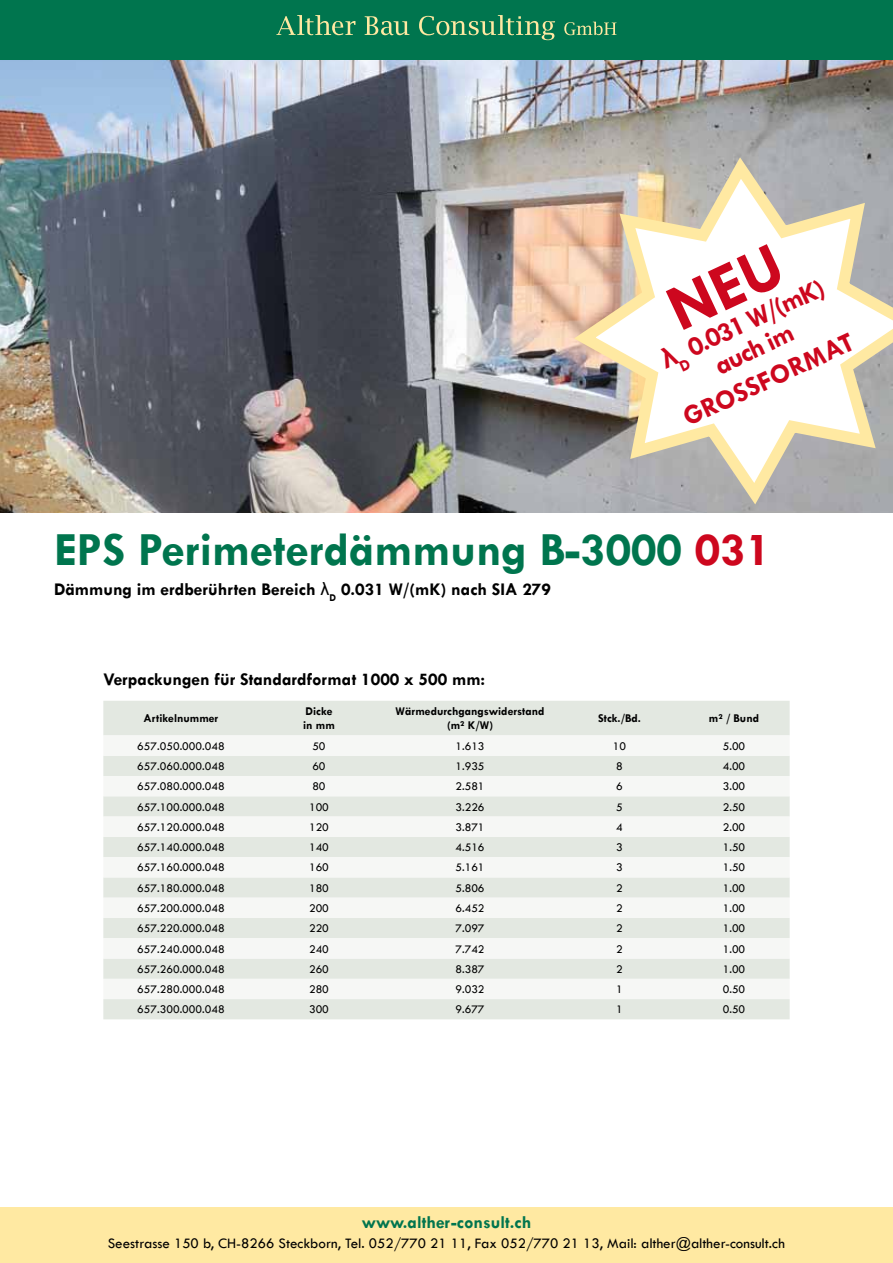
<style>
.page{position:relative;width:893px;height:1263px;background:#fff}
.page>*{position:absolute;margin:0;border:0;box-sizing:border-box;transform-origin:0 0}
.t1{font:700 48px "Tw Cen";color:#00754e}
.t2{font:700 27.9px/27.9px "Tw Cen";color:#cd071e;text-align:center}
.t3{font:700 18px "Tw Cen";color:#000}
.t4{font:700 18px "Tw Cen";color:#00754e}
.t5{font:15px "Tw Cen";color:#000}
.t6{font:12px "Tw Cen";color:#000}
.t7{font:700 12px/14.4px "Tw Cen";color:#000}
.s1{font-family:"Arial"}
.s2{color:#cd071e}
.s3{font-family:"Arial";font-weight:400}
</style>
<div class="page">
<img style="left:0;top:60px;width:893px;height:452px">
<div style="left:103px;top:701px;width:687px;height:318px;background:#e3e8e1"></div>
<svg style="left:103px;top:735px;width:687px;height:264px;fill:#f6f7f5"></svg>
<div style="left:0;top:1208px;width:893px;height:55px;background:#ffe9a2"></div>
<div style="left:0;top:0;width:893px;height:60px;background:#00754e"></div>
<svg style="left:276px;top:15px;width:340px;height:25px"></svg>
<svg style="left:563px;top:147px;width:330px;height:366px"></svg>
<svg style="left:666px;top:244px;width:119px;height:86px"></svg>
<h2 class="t2" style="left:656px;top:348px;width:179px;rotate:-25deg"><span class="s1">λ</span><sub>D</sub> 0.031 W/(mK) auch im</h2>
<h2 class="t2" style="left:679px;top:405px;width:186px;rotate:-25deg">GROSSFORMAT</h2>
<h1 class="t1" style="left:54px;top:521px;width:719px">EPS Perimeterdämmung B-3000 <span class="s2">031</span></h1>
<h3 class="t3" style="left:54px;top:578px;width:499px">Dämmung im erdberührten Bereich <span class="s3">λ</span><sub>D</sub> 0.031 W/(mK) nach SIA 279</h3>
<h3 class="t3" style="left:103px;top:669px;width:383px">Verpackungen für Standardformat 1000 x 500 mm:</h3>
<p class="t7" style="left:144px;top:711px;width:76px">Artikelnummer</p>
<p class="t7" style="left:303px;top:704px;width:33px">Dicke in mm</p>
<p class="t7" style="left:396px;top:704px;width:150px;text-align:center">Wärmedurchgangswiderstand (m² K/W)</p>
<p class="t7" style="left:598px;top:711px;width:44px">Stck./Bd.</p>
<p class="t7" style="left:709px;top:711px;width:52px">m² / Bund</p>
<p class="t6" style="left:137px;top:739px;width:89px">657.050.000.048</p>
<p class="t6" style="left:312px;top:739px;width:15px">50</p>
<p class="t6" style="left:455px;top:739px;width:31px">1.613</p>
<p class="t6" style="left:613px;top:739px;width:15px">10</p>
<p class="t6" style="left:723px;top:739px;width:24px">5.00</p>
<p class="t6" style="left:137px;top:759px;width:89px">657.060.000.048</p>
<p class="t6" style="left:312px;top:759px;width:15px">60</p>
<p class="t6" style="left:455px;top:759px;width:31px">1.935</p>
<p class="t6" style="left:616px;top:759px;width:8px">8</p>
<p class="t6" style="left:723px;top:759px;width:24px">4.00</p>
<p class="t6" style="left:137px;top:779px;width:89px">657.080.000.048</p>
<p class="t6" style="left:312px;top:779px;width:15px">80</p>
<p class="t6" style="left:455px;top:779px;width:31px">2.581</p>
<p class="t6" style="left:616px;top:779px;width:8px">6</p>
<p class="t6" style="left:723px;top:779px;width:24px">3.00</p>
<p class="t6" style="left:137px;top:799px;width:89px">657.100.000.048</p>
<p class="t6" style="left:309px;top:799px;width:21px">100</p>
<p class="t6" style="left:455px;top:799px;width:31px">3.226</p>
<p class="t6" style="left:616px;top:799px;width:8px">5</p>
<p class="t6" style="left:723px;top:799px;width:24px">2.50</p>
<p class="t6" style="left:137px;top:820px;width:89px">657.120.000.048</p>
<p class="t6" style="left:309px;top:820px;width:21px">120</p>
<p class="t6" style="left:455px;top:820px;width:31px">3.871</p>
<p class="t6" style="left:616px;top:820px;width:8px">4</p>
<p class="t6" style="left:723px;top:820px;width:24px">2.00</p>
<p class="t6" style="left:137px;top:840px;width:89px">657.140.000.048</p>
<p class="t6" style="left:309px;top:840px;width:21px">140</p>
<p class="t6" style="left:455px;top:840px;width:31px">4.516</p>
<p class="t6" style="left:616px;top:840px;width:8px">3</p>
<p class="t6" style="left:723px;top:840px;width:24px">1.50</p>
<p class="t6" style="left:137px;top:860px;width:89px">657.160.000.048</p>
<p class="t6" style="left:309px;top:860px;width:21px">160</p>
<p class="t6" style="left:455px;top:860px;width:31px">5.161</p>
<p class="t6" style="left:616px;top:860px;width:8px">3</p>
<p class="t6" style="left:723px;top:860px;width:24px">1.50</p>
<p class="t6" style="left:137px;top:881px;width:89px">657.180.000.048</p>
<p class="t6" style="left:309px;top:881px;width:21px">180</p>
<p class="t6" style="left:455px;top:881px;width:31px">5.806</p>
<p class="t6" style="left:616px;top:881px;width:8px">2</p>
<p class="t6" style="left:723px;top:881px;width:24px">1.00</p>
<p class="t6" style="left:137px;top:901px;width:89px">657.200.000.048</p>
<p class="t6" style="left:309px;top:901px;width:21px">200</p>
<p class="t6" style="left:455px;top:901px;width:31px">6.452</p>
<p class="t6" style="left:616px;top:901px;width:8px">2</p>
<p class="t6" style="left:723px;top:901px;width:24px">1.00</p>
<p class="t6" style="left:137px;top:921px;width:89px">657.220.000.048</p>
<p class="t6" style="left:309px;top:921px;width:21px">220</p>
<p class="t6" style="left:455px;top:921px;width:31px">7.097</p>
<p class="t6" style="left:616px;top:921px;width:8px">2</p>
<p class="t6" style="left:723px;top:921px;width:24px">1.00</p>
<p class="t6" style="left:137px;top:941px;width:89px">657.240.000.048</p>
<p class="t6" style="left:309px;top:941px;width:21px">240</p>
<p class="t6" style="left:455px;top:941px;width:31px">7.742</p>
<p class="t6" style="left:616px;top:941px;width:8px">2</p>
<p class="t6" style="left:723px;top:941px;width:24px">1.00</p>
<p class="t6" style="left:137px;top:962px;width:89px">657.260.000.048</p>
<p class="t6" style="left:309px;top:962px;width:21px">260</p>
<p class="t6" style="left:455px;top:962px;width:31px">8.387</p>
<p class="t6" style="left:616px;top:962px;width:8px">2</p>
<p class="t6" style="left:723px;top:962px;width:24px">1.00</p>
<p class="t6" style="left:137px;top:982px;width:89px">657.280.000.048</p>
<p class="t6" style="left:309px;top:982px;width:21px">280</p>
<p class="t6" style="left:455px;top:982px;width:31px">9.032</p>
<p class="t6" style="left:616px;top:982px;width:8px">1</p>
<p class="t6" style="left:723px;top:982px;width:24px">0.50</p>
<p class="t6" style="left:137px;top:1002px;width:89px">657.300.000.048</p>
<p class="t6" style="left:309px;top:1002px;width:21px">300</p>
<p class="t6" style="left:455px;top:1002px;width:31px">9.677</p>
<p class="t6" style="left:616px;top:1002px;width:8px">1</p>
<p class="t6" style="left:723px;top:1002px;width:24px">0.50</p>
<h3 class="t4" style="left:362px;top:1211px;width:171px">www.alther-consult.ch</h3>
<p class="t5" style="left:108px;top:1234px;width:679px">Seestrasse 150 b, CH-8266 Steckborn, Tel. 052/770 21 11, Fax 052/770 21 13, Mail: alther@alther-consult.ch</p>
</div>
